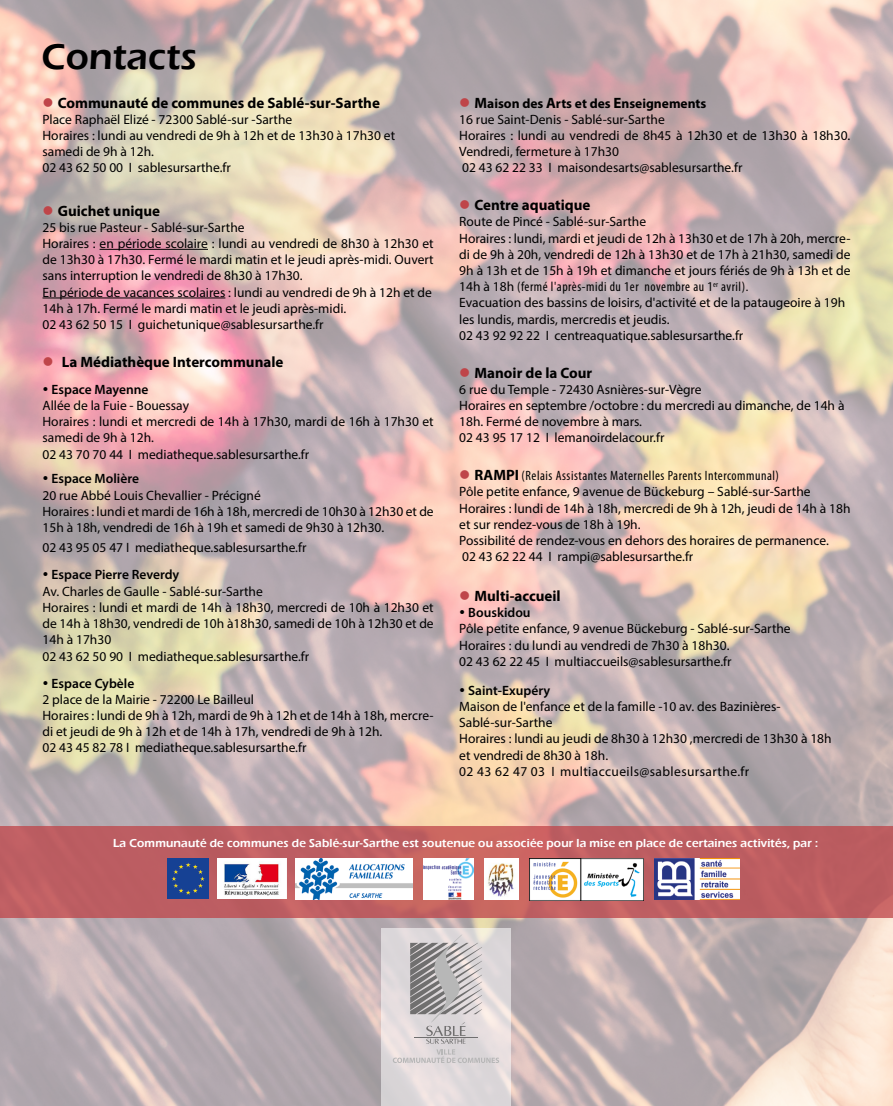
<style>
.page{position:relative;width:893px;height:1106px;background:#fff}
.page>*{position:absolute;margin:0;border:0;box-sizing:border-box;transform-origin:0 0}
.t1{font:600 37.5px "Eras ITC";color:#000}
.t2{font:700 15px "Myriad Pro";color:#000}
.t3{font:13.5px/16.2px "Myriad Pro";color:#000}
.t4{font:600 12px "Eras ITC";color:#fff}
.s1{color:#bf4549}
.s2{font-weight:600}
.s3{font-weight:700;font-size:15px}
.s4{font-weight:700}
.s5{font-stretch:condensed}
</style>
<div class="page">
<img style="left:0;top:0;width:893px;height:1106px">
<svg style="left:382px;top:927px;width:129px;height:179px;background:#e1dadb"></svg>
<svg style="left:410px;top:933px;width:72px;height:110px;background:#b9b5b6"></svg>
<svg style="left:393px;top:1049px;width:106px;height:14px"></svg>
<div style="left:0;top:826px;width:893px;height:91px;background:linear-gradient(to right,#bf6165,#bf6062)"></div>
<img style="left:295px;top:859px;width:117px;height:40px">
<img style="left:168px;top:858px;width:40px;height:41px">
<img style="left:217px;top:858px;width:69px;height:41px">
<img style="left:423px;top:859px;width:50px;height:40px">
<img style="left:484px;top:859px;width:34px;height:40px">
<img style="left:529px;top:858px;width:114px;height:42px">
<img style="left:654px;top:858px;width:86px;height:41px">
<hr style="left:100px;top:249px;width:108px;height:1px;background:#000">
<hr style="left:43px;top:297px;width:182px;height:1px;background:#000">
<h1 class="t1" style="left:41px;top:35px;width:157px">Contacts</h1>
<p class="t2" style="left:43px;top:93px;width:339px"><span class="s1">●</span> Communauté de communes de Sablé-sur-Sarthe</p>
<p class="t3" style="left:43px;top:111px;width:354px">Place Raphaël Elizé - 72300 Sablé-sur -Sarthe<br>Horaires : lundi au vendredi de 9h à 12h et de 13h30 à 17h30 et samedi de 9h à 12h.<br>02 43 62 50 00 I sablesursarthe.fr</p>
<p class="t2" style="left:43px;top:201px;width:119px"><span class="s1">●</span> Guichet unique</p>
<p class="t3" style="left:43px;top:219px;width:393px">25 bis rue Pasteur - Sablé-sur-Sarthe<br>Horaires : en période scolaire : lundi au vendredi de 8h30 à 12h30 et de 13h30 à 17h30. Fermé le mardi matin et le jeudi après-midi. Ouvert sans interruption le vendredi de 8h30 à 17h30.<br>En période de vacances scolaires : lundi au vendredi de 9h à 12h et de 14h à 17h. Fermé le mardi matin et le jeudi après-midi.<br>02 43 62 50 15 I guichetunique@sablesursarthe.fr</p>
<p class="t2" style="left:43px;top:352px;width:242px"><span class="s1">●</span> La Médiathèque Intercommunale</p>
<p class="t3" style="left:43px;top:381px;width:393px">• <span class="s2">Espace Mayenne<br></span>Allée de la Fuie - Bouessay<br>Horaires : lundi et mercredi de 14h à 17h30, mardi de 16h à 17h30 et samedi de 9h à 12h.<br>02 43 70 70 44 I mediatheque.sablesursarthe.fr</p>
<p class="t3" style="left:43px;top:470px;width:393px">• <span class="s2">Espace Molière<br></span>20 rue Abbé Louis Chevallier - Précigné<br>Horaires : lundi et mardi de 16h à 18h, mercredi de 10h30 à 12h30 et de 15h à 18h, vendredi de 16h à 19h et samedi de 9h30 à 12h30.</p>
<p class="t3" style="left:43px;top:539px;width:265px">02 43 95 05 47 I mediatheque.sablesursarthe.fr</p>
<p class="t3" style="left:43px;top:566px;width:393px">• <span class="s2">Espace Pierre Reverdy<br></span>Av. Charles de Gaulle - Sablé-sur-Sarthe<br>Horaires : lundi et mardi de 14h à 18h30, mercredi de 10h à 12h30 et de 14h à 18h30, vendredi de 10h à18h30, samedi de 10h à 12h30 et de 14h à 17h30<br>02 43 62 50 90 I mediatheque.sablesursarthe.fr</p>
<p class="t3" style="left:43px;top:674px;width:393px">• <span class="s2">Espace Cybèle<br></span>2 place de la Mairie - 72200 Le Bailleul<br>Horaires : lundi de 9h à 12h, mardi de 9h à 12h et de 14h à 18h, mercre&shy;di et jeudi de 9h à 12h et de 14h à 17h, vendredi de 9h à 12h.<br>02 43 45 82 78 I mediatheque.sablesursarthe.fr</p>
<p class="t3" style="left:459px;top:95px;width:393px"><span class="s1">●</span> <span class="s3">M</span><span class="s4">aison des</span> <span class="s3">A</span><span class="s4">rts et des</span> <span class="s3">E</span><span class="s4">nseignements<br></span>16 rue Saint-Denis - Sablé-sur-Sarthe<br>Horaires : lundi au vendredi de 8h45 à 12h30 et de 13h30 à 18h30.<br>Vendredi, fermeture à 17h30<br>02 43 62 22 33 I maisondesarts@sablesursarthe.fr</p>
<p class="t2" style="left:459px;top:195px;width:133px"><span class="s1">●</span> Centre aquatique</p>
<p class="t3" style="left:459px;top:213px;width:393px">Route de Pincé - Sablé-sur-Sarthe<br>Horaires : lundi, mardi et jeudi de 12h à 13h30 et de 17h à 20h, mercre&shy;di de 9h à 20h, vendredi de 12h à 13h30 et de 17h à 21h30, samedi de 9h à 13h et de 15h à 19h et dimanche et jours fériés de 9h à 13h et de 14h à 18h <span class="s5">(fermé l'après-midi du 1er novembre au 1</span><sup>er</sup> <span class="s5">avril).<br></span>Evacuation des bassins de loisirs, d'activité et de la pataugeoire à 19h les lundis, mardis, mercredis et jeudis.<br>02 43 92 92 22 I centreaquatique.sablesursarthe.fr</p>
<p class="t2" style="left:459px;top:363px;width:134px"><span class="s1">●</span> Manoir de la Cour</p>
<p class="t3" style="left:459px;top:381px;width:387px">6 rue du Temple - 72430 Asnières-sur-Vègre<br>Horaires en septembre /octobre : du mercredi au dimanche, de 14h à 18h. Fermé de novembre à mars.<br>02 43 95 17 12 I lemanoirdelacour.fr</p>
<p class="t3" style="left:459px;top:467px;width:393px"><span class="s1">●</span> <span class="s3">RAMPI</span> <span class="s5">(Relais Assistantes Maternelles Parents Intercommunal)<br></span>Pôle petite enfance, 9 avenue de Bückeburg – Sablé-sur-Sarthe Horaires : lundi de 14h à 18h, mercredi de 9h à 12h, jeudi de 14h à 18h et sur rendez-vous de 18h à 19h.<br>Possibilité de rendez-vous en dehors des horaires de permanence.<br>02 43 62 22 44 I rampi@sablesursarthe.fr</p>
<p class="t2" style="left:459px;top:586px;width:103px"><span class="s1">●</span> Multi-accueil</p>
<p class="t3" style="left:459px;top:604px;width:333px">• <span class="s2">Bouskidou<br></span>Pôle petite enfance, 9 avenue Bückeburg - Sablé-sur-Sarthe Horaires : du lundi au vendredi de 7h30 à 18h30.<br>02 43 62 22 45 I multiaccueils@sablesursarthe.fr</p>
<p class="t3" style="left:459px;top:682px;width:374px">• <span class="s2">Saint-Exupéry<br></span>Maison de l'enfance et de la famille -10 av. des Bazinières-Sablé-sur-Sarthe<br>Horaires : lundi au jeudi de 8h30 à 12h30 ,mercredi de 13h30 à 18h et vendredi de 8h30 à 18h.<br>02 43 62 47 03 I multiaccueils@sablesursarthe.fr</p>
<p class="t4" style="left:113px;top:836px;width:707px">La Communauté de communes de Sablé-sur-Sarthe est soutenue ou associée pour la mise en place de certaines activités, par :</p>
</div>
